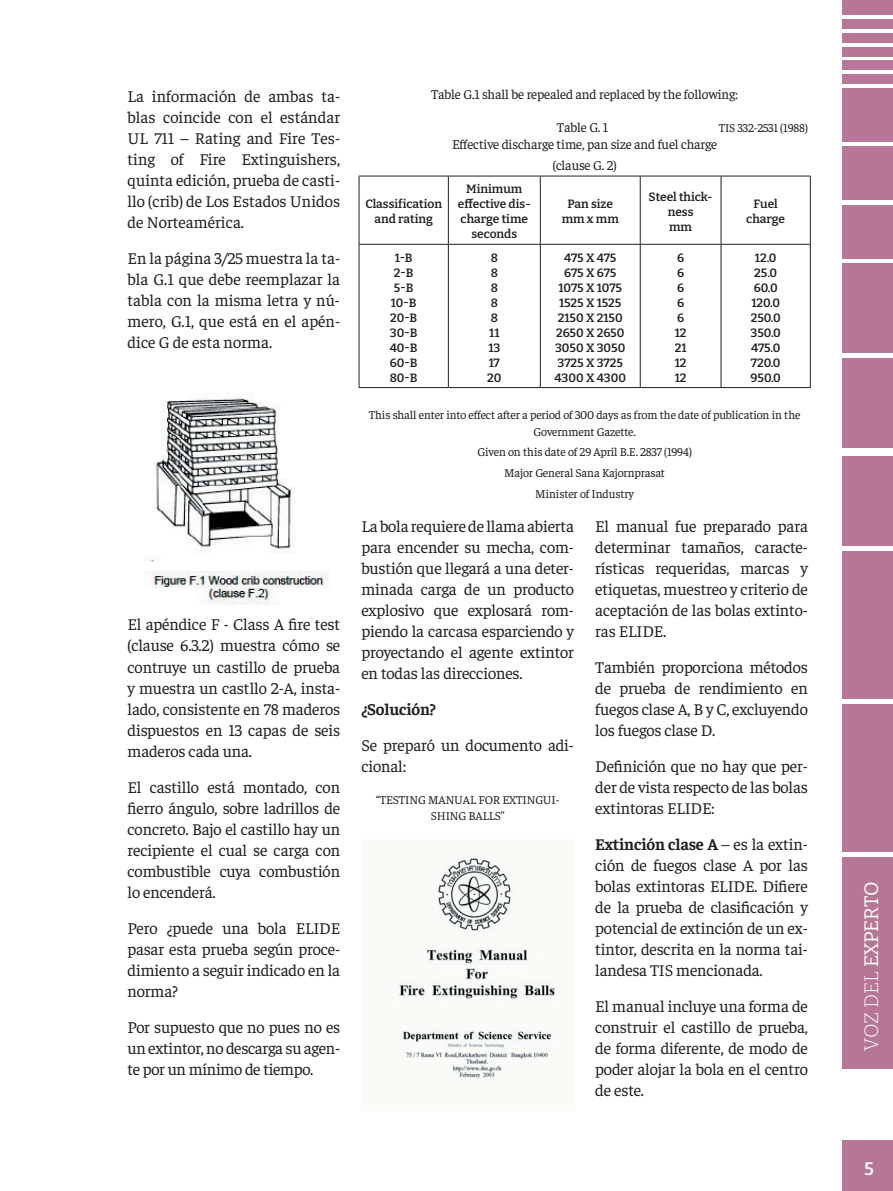
<style>
.page{position:relative;width:893px;height:1191px;background:#fff}
.page>*{position:absolute;margin:0;border:0;box-sizing:border-box;transform-origin:0 0}
.t1{font:19.5px "Bitter";letter-spacing:-.025em;color:#fff}
.t2{font:600 18px "Bitter";color:#fff}
.t3{font:16.5px/21px "Faustina";letter-spacing:-.01em;color:#231f20;text-align:justify}
.t4{font:700 16.5px "Faustina";letter-spacing:-.01em;color:#231f20}
.t5{font:13.5px/21px "Faustina";letter-spacing:-.01em;color:#231f20;text-align:center}
.t6{font:600 12px/15px "Bitter";color:#231f20;text-align:center}
.t7{font:12px/16.5px "Faustina";letter-spacing:-.01em;color:#231f20;text-align:center}
.s1{font-weight:700}
.s2{font-weight:300}
</style>
<div class="page">
<div style="left:842px;top:1140px;width:51px;height:51px;background:#b67695"></div>
<div style="left:842px;top:0;width:51px;height:15px;background:#b67695"></div>
<div style="left:842px;top:19px;width:51px;height:10px;background:#b67695"></div>
<div style="left:842px;top:33px;width:51px;height:10px;background:#b67695"></div>
<div style="left:842px;top:47px;width:51px;height:9px;background:#b67695"></div>
<div style="left:842px;top:61px;width:51px;height:9px;background:#b67695"></div>
<div style="left:842px;top:74px;width:51px;height:10px;background:#b67695"></div>
<div style="left:842px;top:88px;width:51px;height:53px;background:#b67695"></div>
<div style="left:842px;top:147px;width:51px;height:53px;background:#b67695"></div>
<div style="left:842px;top:205px;width:51px;height:53px;background:#b67695"></div>
<div style="left:842px;top:264px;width:51px;height:89px;background:#b67695"></div>
<div style="left:842px;top:358px;width:51px;height:90px;background:#b67695"></div>
<div style="left:842px;top:456px;width:51px;height:89px;background:#b67695"></div>
<div style="left:842px;top:551px;width:51px;height:147px;background:#b67695"></div>
<div style="left:842px;top:704px;width:51px;height:148px;background:#b67695"></div>
<div style="left:842px;top:857px;width:51px;height:212px;background:#b67695"></div>
<img style="left:147px;top:394px;width:182px;height:211px">
<hr style="left:359px;top:176px;width:89px;height:1px;background:#231f20">
<hr style="left:359px;top:176px;width:1px;height:68px;background:#231f20">
<hr style="left:448px;top:176px;width:92px;height:1px;background:#231f20">
<hr style="left:448px;top:176px;width:1px;height:68px;background:#231f20">
<hr style="left:540px;top:176px;width:100px;height:1px;background:#231f20">
<hr style="left:540px;top:176px;width:1px;height:68px;background:#231f20">
<hr style="left:640px;top:176px;width:81px;height:1px;background:#231f20">
<hr style="left:640px;top:176px;width:1px;height:68px;background:#231f20">
<hr style="left:721px;top:176px;width:90px;height:1px;background:#231f20">
<hr style="left:721px;top:176px;width:1px;height:68px;background:#231f20">
<hr style="left:810px;top:176px;width:1px;height:68px;background:#231f20">
<hr style="left:359px;top:244px;width:89px;height:1px;background:#231f20">
<hr style="left:359px;top:245px;width:1px;height:142px;background:#231f20">
<hr style="left:448px;top:244px;width:92px;height:1px;background:#231f20">
<hr style="left:448px;top:245px;width:1px;height:142px;background:#231f20">
<hr style="left:540px;top:244px;width:100px;height:1px;background:#231f20">
<hr style="left:540px;top:245px;width:1px;height:142px;background:#231f20">
<hr style="left:640px;top:244px;width:81px;height:1px;background:#231f20">
<hr style="left:640px;top:245px;width:1px;height:142px;background:#231f20">
<hr style="left:721px;top:244px;width:90px;height:1px;background:#231f20">
<hr style="left:721px;top:245px;width:1px;height:142px;background:#231f20">
<hr style="left:810px;top:245px;width:1px;height:142px;background:#231f20">
<hr style="left:359px;top:387px;width:89px;height:1px;background:#231f20">
<hr style="left:448px;top:387px;width:92px;height:1px;background:#231f20">
<hr style="left:540px;top:387px;width:100px;height:1px;background:#231f20">
<hr style="left:640px;top:387px;width:81px;height:1px;background:#231f20">
<hr style="left:721px;top:387px;width:90px;height:1px;background:#231f20">
<img style="left:399px;top:855px;width:160px;height:225px">
<p class="t3" style="left:128px;top:85px;width:214px">La información de ambas ta&shy;blas coincide con el estándar UL 711 – Rating and Fire Tes&shy;ting of Fire Extinguishers, quinta edición, prueba de casti&shy;llo (crib) de Los Estados Unidos de Norteamérica.</p>
<p class="t3" style="left:128px;top:247px;width:214px">En la página 3/25 muestra la ta&shy;bla G.1 que debe reemplazar la tabla con la misma letra y nú&shy;mero, G.1, que está en el apén&shy;dice G de esta norma.</p>
<p class="t3" style="left:128px;top:613px;width:214px">El apéndice F - Class A fire test (clause 6.3.2) muestra cómo se contruye un castillo de prueba y muestra un castllo 2-A, insta&shy;lado, consistente en 78 maderos dispuestos en 13 capas de seis maderos cada una.</p>
<p class="t3" style="left:128px;top:775px;width:214px">El castillo está montado, con fierro ángulo, sobre ladrillos de concreto. Bajo el castillo hay un recipiente el cual se carga con combustible cuya combustión lo encenderá.</p>
<p class="t3" style="left:128px;top:916px;width:214px">Pero ¿puede una bola ELIDE pasar esta prueba según proce&shy;dimiento a seguir indicado en la norma?</p>
<p class="t3" style="left:128px;top:1015px;width:214px">Por supuesto que no pues no es un extintor, no descarga su agen&shy;te por un mínimo de tiempo.</p>
<p class="t5" style="left:431px;top:83px;width:309px">Table G.1 shall be repealed and replaced by the following:</p>
<p class="t5" style="left:557px;top:116px;width:53px">Table G. 1</p>
<p class="t7" style="left:719px;top:119px;width:91px">TIS 332-2531 (1988)</p>
<p class="t5" style="left:452px;top:133px;width:267px">Effective discharge time, pan size and fuel charge (clause G. 2)</p>
<p class="t6" style="left:365px;top:196px;width:78px">Classification and rating</p>
<p class="t6" style="left:458px;top:181px;width:74px">Minimum effective dis&shy;charge time seconds</p>
<p class="t6" style="left:562px;top:196px;width:59px">Pan size mm x mm</p>
<p class="t6" style="left:649px;top:189px;width:66px">Steel thick&shy;ness<br>mm</p>
<p class="t6" style="left:746px;top:196px;width:40px">Fuel charge</p>
<p class="t6" style="left:390px;top:249px;width:29px">1-B<br>2-B<br>5-B<br>10-B<br>20-B<br>30-B<br>40-B<br>60-B<br>80-B</p>
<p class="t6" style="left:487px;top:249px;width:16px;text-align:left">8<br>8<br>8<br>8<br>8<br>11<br>13<br>17<br>20</p>
<p class="t6" style="left:554px;top:249px;width:73px">475 X 475<br>675 X 675<br>1075 X 1075<br>1525 X 1525<br>2150 X 2150<br>2650 X 2650<br>3050 X 3050<br>3725 X 3725<br>4300 X 4300</p>
<p class="t6" style="left:675px;top:249px;width:13px;text-align:left">6<br>6<br>6<br>6<br>6<br>12<br>21<br>12<br>12</p>
<p class="t6" style="left:750px;top:249px;width:32px">12.0<br>25.0<br>60.0<br>120.0<br>250.0<br>350.0<br>475.0<br>720.0<br>950.0</p>
<p class="t7" style="left:369px;top:406px;width:433px">This shall enter into effect after a period of 300 days as from the date of publication in the<br>Government Gazette.</p>
<p class="t7" style="left:478px;top:441px;width:216px;line-height:20.7px">Given on this date of 29 April B.E. 2837 (1994)<br>Major General Sana Kajornprasat<br>Minister of Industry</p>
<p class="t3" style="left:361px;top:515px;width:214px">La bola requiere de llama abierta para encender su mecha, com&shy;bustión que llegará a una deter&shy;minada carga de un producto explosivo que explosará rom&shy;piendo la carcasa esparciendo y proyectando el agente extintor en todas las direcciones.</p>
<p class="t4" style="left:361px;top:698px;width:76px">¿Solución?</p>
<p class="t3" style="left:361px;top:734px;width:214px">Se preparó un documento adi&shy;cional:</p>
<p class="t7" style="left:376px;top:790px;width:185px">“TESTING MANUAL FOR EXTINGUI-<br>SHING BALLS”</p>
<p class="t3" style="left:595px;top:515px;width:214px">El manual fue preparado para determinar tamaños, caracte&shy;rísticas requeridas, marcas y etiquetas, muestreo y criterio de aceptación de las bolas extinto&shy;ras ELIDE.</p>
<p class="t3" style="left:595px;top:656px;width:214px">También proporciona métodos de prueba de rendimiento en fuegos clase A, B y C, excluyendo los fuegos clase D.</p>
<p class="t3" style="left:595px;top:755px;width:214px">Definición que no hay que per&shy;der de vista respecto de las bolas extintoras ELIDE:</p>
<p class="t3" style="left:595px;top:833px;width:214px"><span class="s1">Extinción clase A</span> – es la extin&shy;ción de fuegos clase A por las bolas extintoras ELIDE. Difiere de la prueba de clasificación y potencial de extinción de un ex&shy;tintor, descrita en la norma tai&shy;landesa TIS mencionada.</p>
<p class="t3" style="left:595px;top:995px;width:214px">El manual incluye una forma de construir el castillo de prueba, de forma diferente, de modo de poder alojar la bola en el centro de este.</p>
<p class="t1" style="left:859px;top:1050px;width:170px;rotate:-90deg"><span class="s2">VOZ DEL</span> EXPERTO</p>
<p class="t2" style="left:864px;top:1157px;width:11px">5</p>
</div>
